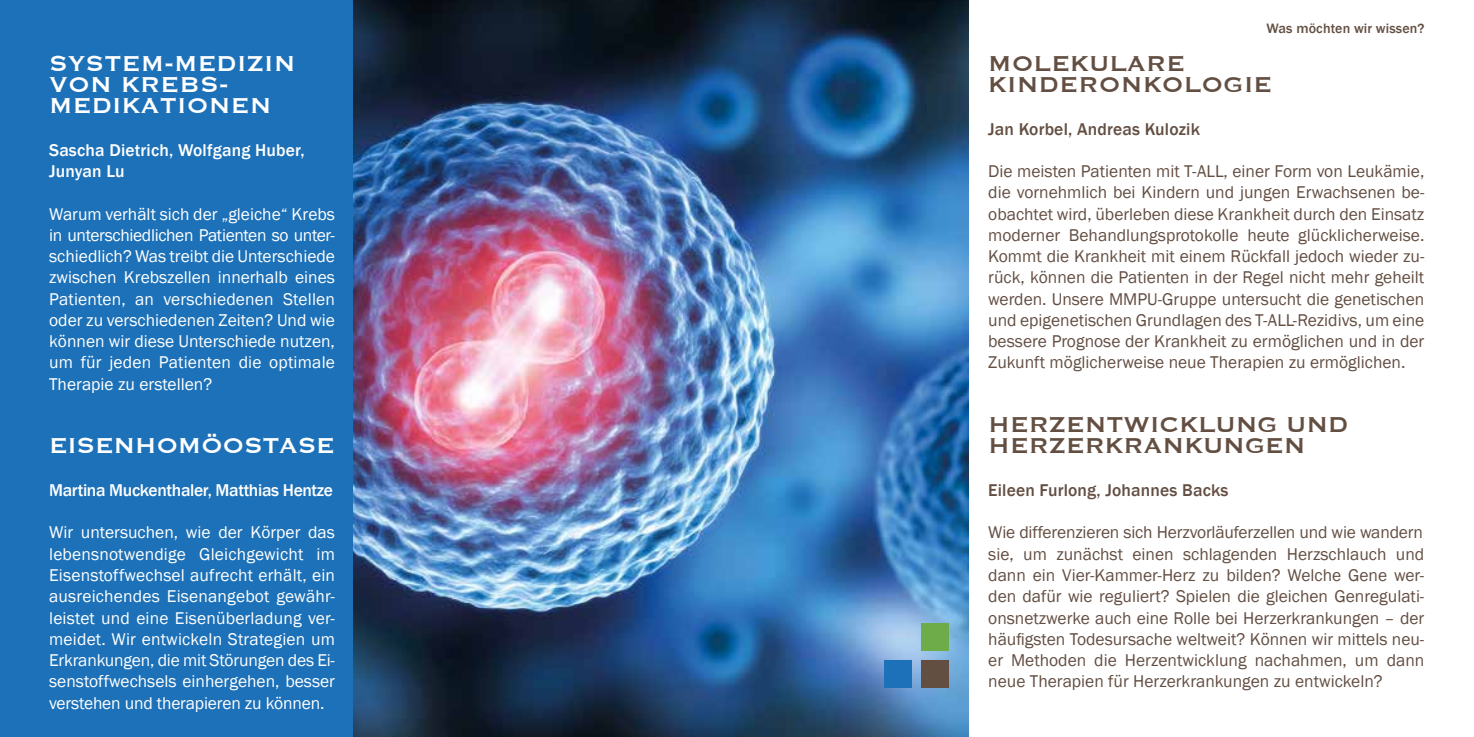
<style>
.page{position:relative;width:1474px;height:737px;background:#fff}
.page>*{position:absolute;margin:0;border:0;box-sizing:border-box;transform-origin:0 0}
.t1{font:28px/21.2px "Copperplate";color:#634e42}
.t2{font:28px/21.2px "Copperplate";letter-spacing:.01em;color:#fff}
.t3{font:28px "Copperplate";letter-spacing:-.01em;color:#fff}
.t4{font:17.5px/21.2px "Franklin Gothic";color:#634e42;text-align:justify}
.t5{font:17.5px/21.2px "Franklin Gothic";color:#fff;text-align:justify}
.t6{font:500 17.5px "Franklin Gothic";letter-spacing:.01em;color:#634e42}
.t7{font:500 17.5px/21.2px "Franklin Gothic";letter-spacing:.01em;color:#fff}
.t8{font:500 17.5px "Franklin Gothic";letter-spacing:-.01em;color:#fff}
.t9{font:500 14px "Franklin Gothic";letter-spacing:.01em;color:#634e42}
</style>
<div class="page">
<div style="left:0;top:0;width:429px;height:737px;background:#1d71b8"></div>
<img style="left:353px;top:0;width:615px;height:737px">
<div style="left:921px;top:624px;width:27px;height:26px;background:#6dac48"></div>
<div style="left:921px;top:660px;width:27px;height:27px;background:#634e42"></div>
<div style="left:885px;top:660px;width:27px;height:27px;background:#1d71b8"></div>
<h1 class="t2" style="left:49px;top:51px;width:248px">SYSTEM-MEDIZIN<br>VON KREBS-<br>MEDIKATIONEN</h1>
<p class="t7" style="left:49px;top:140px;width:257px">Sascha Dietrich, Wolfgang Huber,<br>Junyan Lu</p>
<p class="t5" style="left:49px;top:204px;width:287px">Warum verhält sich der „gleiche“ Krebs in unterschiedlichen Patienten so unter&shy;schiedlich? Was treibt die Unterschiede zwischen Krebszellen innerhalb eines Patienten, an verschiedenen Stellen oder zu verschiedenen Zeiten? Und wie können wir diese Unterschiede nutzen, um für jeden Patienten die optimale Therapie zu erstellen?</p>
<h1 class="t3" style="left:49px;top:427px;width:287px">EISENHOMÖOSTASE</h1>
<p class="t8" style="left:49px;top:479px;width:285px">Martina Muckenthaler, Matthias Hentze</p>
<p class="t5" style="left:49px;top:522px;width:287px">Wir untersuchen, wie der Körper das lebensnotwendige Gleichgewicht im Eisenstoffwechsel aufrecht erhält, ein ausreichendes Eisenangebot gewähr&shy;leistet und eine Eisenüberladung ver&shy;meidet. Wir entwickeln Strategien um Erkrankungen, die mit Störungen des Ei&shy;senstoffwechsels einhergehen, besser verstehen und therapieren zu können.</p>
<p class="t9" style="left:1266px;top:19px;width:160px">Was möchten wir wissen?</p>
<h1 class="t1" style="left:988px;top:51px;width:285px">MOLEKULARE<br>KINDERONKOLOGIE</h1>
<p class="t6" style="left:988px;top:118px;width:213px">Jan Korbel, Andreas Kulozik</p>
<p class="t4" style="left:988px;top:161px;width:437px">Die meisten Patienten mit T-ALL, einer Form von Leukämie, die vornehmlich bei Kindern und jungen Erwachsenen be&shy;obachtet wird, überleben diese Krankheit durch den Einsatz moderner Behandlungsprotokolle heute glücklicherweise.<br>Kommt die Krankheit mit einem Rückfall jedoch wieder zu&shy;rück, können die Patienten in der Regel nicht mehr geheilt werden. Unsere MMPU-Gruppe untersucht die genetischen und epigenetischen Grundlagen des T-ALL-Rezidivs, um eine bessere Prognose der Krankheit zu ermöglichen und in der Zukunft möglicherweise neue Therapien zu ermöglichen.</p>
<h1 class="t1" style="left:988px;top:412px;width:362px">HERZENTWICKLUNG UND<br>HERZERKRANKUNGEN</h1>
<p class="t6" style="left:988px;top:479px;width:242px">Eileen Furlong, Johannes Backs</p>
<p class="t4" style="left:988px;top:522px;width:437px">Wie differenzieren sich Herzvorläuferzellen und wie wandern sie, um zunächst einen schlagenden Herzschlauch und dann ein Vier-Kammer-Herz zu bilden? Welche Gene wer&shy;den dafür wie reguliert? Spielen die gleichen Genregulati&shy;onsnetzwerke auch eine Rolle bei Herzerkrankungen – der häufigsten Todesursache weltweit? Können wir mittels neu&shy;er Methoden die Herzentwicklung nachahmen, um dann neue Therapien für Herzerkrankungen zu entwickeln?</p>
</div>
